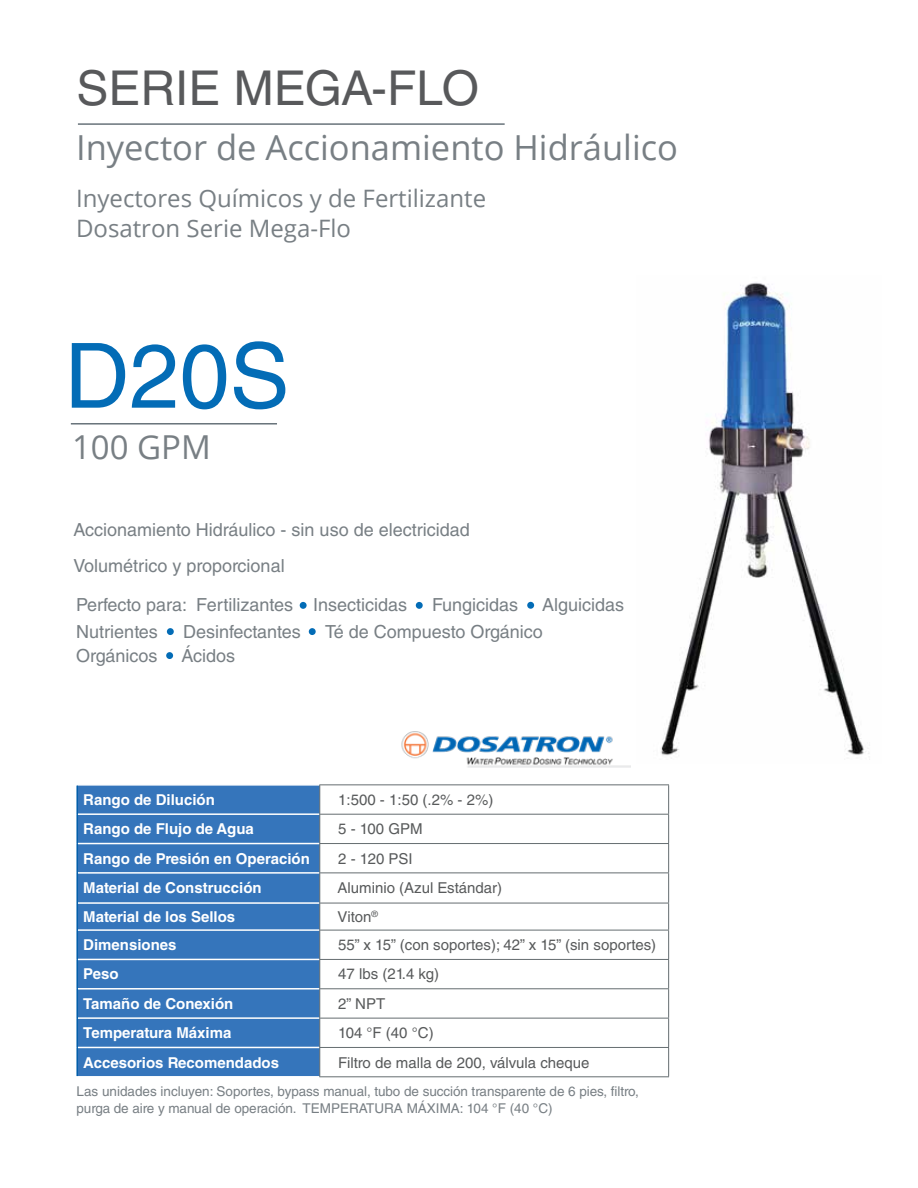
<style>
.page{position:relative;width:918px;height:1188px;background:#fff}
.page>*{position:absolute;margin:0;border:0;box-sizing:border-box;transform-origin:0 0}
.t1{font:90px "Helvetica LT Std";color:#036cb6}
.t2{font:48px "Helvetica LT Std";color:#58595b}
.t3{font:34.5px "Open Sans";color:#787f84}
.t4{font:33px "Open Sans";color:#787f84}
.t5{font:24px/30px "Open Sans";color:#787f84}
.t6{font:18px/36px "Helvetica LT Std";color:#787f84}
.t7{font:700 15px "Helvetica LT Std";color:#fff}
.t8{font:15px "Helvetica LT Std";color:#585a5b}
.t9{font:13.5px/16.5px "Helvetica LT Std";letter-spacing:-.005em;color:#787f84}
</style>
<div class="page">
<hr style="left:71px;top:423px;width:206px;height:2px;background:#68737a">
<hr style="left:78px;top:123px;width:427px;height:2px;background:#68737a">
<img style="left:660px;top:282px;width:210px;height:478px">
<div style="left:78px;top:786px;width:241px;height:290px;background:#3575bb"></div>
<hr style="left:78px;top:813px;width:241px;height:2px;background:#fff">
<hr style="left:78px;top:843px;width:241px;height:1px;background:#fff">
<hr style="left:78px;top:872px;width:241px;height:2px;background:#fff">
<hr style="left:78px;top:902px;width:241px;height:2px;background:#fff">
<hr style="left:78px;top:929px;width:241px;height:2px;background:#fff">
<hr style="left:78px;top:959px;width:241px;height:1px;background:#fff">
<hr style="left:78px;top:988px;width:241px;height:2px;background:#fff">
<hr style="left:78px;top:1017px;width:241px;height:2px;background:#fff">
<hr style="left:78px;top:1047px;width:241px;height:1px;background:#fff">
<hr style="left:76px;top:786px;width:2px;height:28px;background:#005daa">
<hr style="left:76px;top:814px;width:2px;height:30px;background:#005daa">
<hr style="left:76px;top:844px;width:2px;height:29px;background:#005daa">
<hr style="left:76px;top:873px;width:2px;height:30px;background:#005daa">
<hr style="left:76px;top:903px;width:2px;height:27px;background:#005daa">
<hr style="left:76px;top:930px;width:2px;height:29px;background:#005daa">
<hr style="left:76px;top:959px;width:2px;height:30px;background:#005daa">
<hr style="left:76px;top:989px;width:2px;height:29px;background:#005daa">
<hr style="left:76px;top:1018px;width:2px;height:29px;background:#005daa">
<hr style="left:76px;top:1047px;width:2px;height:29px;background:#005daa">
<hr style="left:319px;top:784px;width:350px;height:1px;background:#656d70">
<hr style="left:319px;top:814px;width:350px;height:1px;background:#656d70">
<hr style="left:319px;top:843px;width:350px;height:1px;background:#656d70">
<svg style="left:319px;top:785px;width:1px;height:88px"></svg>
<svg style="left:668px;top:785px;width:1px;height:88px"></svg>
<hr style="left:319px;top:873px;width:350px;height:1px;background:#656d70">
<hr style="left:319px;top:873px;width:1px;height:30px;background:#656d70">
<hr style="left:668px;top:873px;width:1px;height:30px;background:#656d70">
<hr style="left:319px;top:903px;width:350px;height:1px;background:#656d70">
<hr style="left:319px;top:930px;width:350px;height:1px;background:#656d70">
<hr style="left:319px;top:959px;width:350px;height:1px;background:#656d70">
<hr style="left:319px;top:988px;width:350px;height:1px;background:#656d70">
<hr style="left:319px;top:1018px;width:350px;height:1px;background:#656d70">
<hr style="left:319px;top:1047px;width:350px;height:1px;background:#656d70">
<svg style="left:319px;top:903px;width:1px;height:173px"></svg>
<svg style="left:668px;top:903px;width:1px;height:173px"></svg>
<hr style="left:319px;top:1076px;width:350px;height:1px;background:#656d70">
<div style="left:300px;top:602px;width:7px;height:7px;background:#036cb6;border-radius:50%"></div>
<div style="left:416px;top:602px;width:7px;height:7px;background:#036cb6;border-radius:50%"></div>
<div style="left:167px;top:628px;width:7px;height:7px;background:#036cb6;border-radius:50%"></div>
<div style="left:309px;top:628px;width:7px;height:7px;background:#036cb6;border-radius:50%"></div>
<div style="left:527px;top:602px;width:7px;height:7px;background:#036cb6;border-radius:50%"></div>
<div style="left:166px;top:652px;width:7px;height:7px;background:#036cb6;border-radius:50%"></div>
<img style="left:401px;top:731px;width:230px;height:37px">
<h2 class="t2" style="left:76px;top:60px;width:404px">SERIE MEGA-FLO</h2>
<h3 class="t3" style="left:76px;top:124px;width:603px">Inyector de Accionamiento Hidráulico</h3>
<h3 class="t5" style="left:76px;top:182px;width:412px">Inyectores Químicos y de Fertilizante<br>Dosatron Serie Mega-Flo</h3>
<h1 class="t1" style="left:64px;top:324px;width:227px">D20S</h1>
<h3 class="t4" style="left:72px;top:425px;width:140px">100 GPM</h3>
<p class="t6" style="left:74px;top:511px;width:398px">Accionamiento Hidráulico - sin uso de electricidad<br>Volumétrico y proporcional</p>
<p class="t6" style="left:76px;top:587px;width:333px">Perfecto para: Fertilizantes Insecticidas</p>
<p class="t6" style="left:432px;top:587px;width:88px">Fungicidas</p>
<p class="t6" style="left:542px;top:587px;width:84px">Alguicidas</p>
<p class="t6" style="left:76px;top:614px;width:83px">Nutrientes</p>
<p class="t6" style="left:183px;top:614px;width:119px">Desinfectantes</p>
<p class="t6" style="left:325px;top:614px;width:219px">Té de Compuesto Orgánico</p>
<p class="t6" style="left:76px;top:638px;width:83px">Orgánicos</p>
<p class="t6" style="left:181px;top:638px;width:55px">Ácidos</p>
<p class="t7" style="left:83px;top:790px;width:133px">Rango de Dilución</p>
<p class="t8" style="left:338px;top:791px;width:157px">1:500 - 1:50 (.2% - 2%)</p>
<p class="t7" style="left:83px;top:820px;width:172px">Rango de Flujo de Agua</p>
<p class="t8" style="left:338px;top:820px;width:86px">5 - 100 GPM</p>
<p class="t7" style="left:83px;top:849px;width:228px">Rango de Presión en Operación</p>
<p class="t8" style="left:338px;top:850px;width:76px">2 - 120 PSI</p>
<p class="t7" style="left:83px;top:879px;width:180px">Material de Construcción</p>
<p class="t8" style="left:338px;top:879px;width:166px">Aluminio (Azul Estándar)</p>
<p class="t7" style="left:83px;top:908px;width:154px">Material de los Sellos</p>
<p class="t8" style="left:338px;top:908px;width:42px">Viton<sup>®</sup></p>
<p class="t7" style="left:83px;top:936px;width:95px">Dimensiones</p>
<p class="t8" style="left:338px;top:936px;width:320px">55” x 15” (con soportes); 42” x 15” (sin soportes)</p>
<p class="t7" style="left:83px;top:965px;width:37px">Peso</p>
<p class="t8" style="left:338px;top:966px;width:102px">47 lbs (21.4 kg)</p>
<p class="t7" style="left:83px;top:994px;width:152px">Tamaño de Conexión</p>
<p class="t8" style="left:338px;top:995px;width:48px">2” NPT</p>
<p class="t7" style="left:83px;top:1024px;width:150px">Temperatura Máxima</p>
<p class="t8" style="left:338px;top:1024px;width:97px">104 °F (40 °C)</p>
<p class="t7" style="left:83px;top:1053px;width:197px">Accesorios Recomendados</p>
<p class="t8" style="left:338px;top:1054px;width:253px">Filtro de malla de 200, válvula cheque</p>
<p class="t9" style="left:76px;top:1083px;width:564px">Las unidades incluyen: Soportes, bypass manual, tubo de succión transparente de 6 pies, filtro, purga de aire y manual de operación. TEMPERATURA MÁXIMA: 104 °F (40 °C)</p>
</div>
